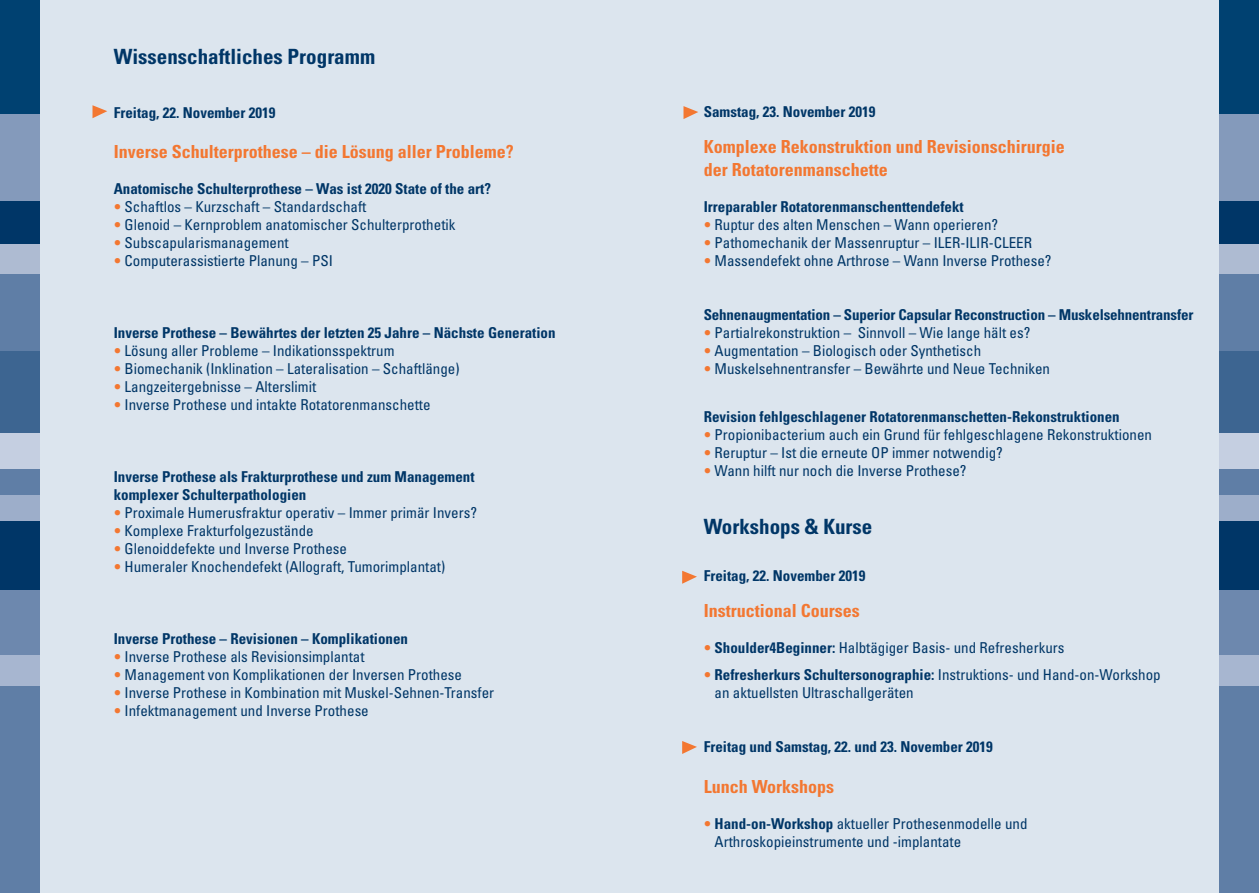
<style>
.page{position:relative;width:1259px;height:893px;background:#fff}
.page>*{position:absolute;margin:0;border:0;box-sizing:border-box;transform-origin:0 0}
.t1{font:700 condensed 21px "Univers";color:#003667}
.t2{font:700 condensed 18px/22.5px "Univers";color:#f37731}
.t3{font:condensed 15px/18px "Univers";color:#003667}
.t4{font:700 condensed 15px/18px "Univers";color:#003667}
.s1{font-family:"Centennial";font-stretch:normal;color:#f37731}
.s2{font-weight:700}
</style>
<div class="page">
<div style="left:0;top:0;width:629px;height:893px;background:#dce5ee"></div>
<div style="left:0;top:0;width:40px;height:114px;background:#004171"></div>
<div style="left:0;top:114px;width:40px;height:87px;background:#849abb"></div>
<div style="left:0;top:201px;width:40px;height:43px;background:#003667"></div>
<div style="left:0;top:274px;width:40px;height:77px;background:#5f7ea6"></div>
<div style="left:0;top:351px;width:40px;height:82px;background:#3d6591"></div>
<div style="left:0;top:433px;width:40px;height:36px;background:#c5cfe1"></div>
<div style="left:0;top:244px;width:40px;height:30px;background:#aebbd2"></div>
<div style="left:0;top:588px;width:40px;height:69px;background:#6d88ae"></div>
<div style="left:0;top:521px;width:40px;height:69px;background:#003667"></div>
<div style="left:0;top:676px;width:40px;height:217px;background:#5f7ea6"></div>
<div style="left:0;top:655px;width:40px;height:31px;background:#a7b6d0"></div>
<div style="left:0;top:469px;width:40px;height:26px;background:#5f7ea6"></div>
<div style="left:0;top:495px;width:40px;height:26px;background:#9daeca"></div>
<div style="left:629px;top:0;width:630px;height:893px;background:#dce5ee"></div>
<div style="left:1219px;top:0;width:40px;height:114px;background:#004171"></div>
<div style="left:1219px;top:114px;width:40px;height:87px;background:#849abb"></div>
<div style="left:1219px;top:201px;width:40px;height:43px;background:#003667"></div>
<div style="left:1219px;top:274px;width:40px;height:77px;background:#5f7ea6"></div>
<div style="left:1219px;top:351px;width:40px;height:82px;background:#3d6591"></div>
<div style="left:1219px;top:433px;width:40px;height:36px;background:#c5cfe1"></div>
<div style="left:1219px;top:244px;width:40px;height:30px;background:#aebbd2"></div>
<div style="left:1219px;top:588px;width:40px;height:69px;background:#6d88ae"></div>
<div style="left:1219px;top:521px;width:40px;height:69px;background:#003667"></div>
<div style="left:1219px;top:676px;width:40px;height:217px;background:#5f7ea6"></div>
<div style="left:1219px;top:655px;width:40px;height:31px;background:#a7b6d0"></div>
<div style="left:1219px;top:469px;width:40px;height:26px;background:#5f7ea6"></div>
<div style="left:1219px;top:495px;width:40px;height:26px;background:#9daeca"></div>
<svg style="left:92px;top:105px;width:15px;height:13px"></svg>
<svg style="left:683px;top:106px;width:15px;height:13px"></svg>
<svg style="left:682px;top:571px;width:15px;height:13px"></svg>
<svg style="left:682px;top:741px;width:15px;height:13px"></svg>
<h1 class="t1" style="left:114px;top:43px;width:263px">Wissenschaftliches Programm</h1>
<p class="t4" style="left:114px;top:103px;width:163px">Freitag, 22. November 2019</p>
<p class="t2" style="left:114px;top:140px;width:401px">Inverse Schulterprothese – die Lösung aller Probleme?</p>
<p class="t4" style="left:114px;top:180px;width:379px">Anatomische Schulterprothese – Was ist 2020 State of the art?</p>
<p class="t3" style="left:114px;top:197px;width:254px"><span class="s1">•</span> Schaftlos – Kurzschaft – Standardschaft</p>
<p class="t3" style="left:114px;top:215px;width:343px"><span class="s1">•</span> Glenoid – Kernproblem anatomischer Schulterprothetik</p>
<p class="t3" style="left:114px;top:233px;width:176px"><span class="s1">•</span> Subscapularismanagement</p>
<p class="t3" style="left:114px;top:251px;width:221px"><span class="s1">•</span> Computerassistierte Planung – PSI</p>
<p class="t4" style="left:114px;top:324px;width:443px">Inverse Prothese – Bewährtes der letzten 25 Jahre – Nächste Generation</p>
<p class="t3" style="left:114px;top:341px;width:282px"><span class="s1">•</span> Lösung aller Probleme – Indikationsspektrum</p>
<p class="t3" style="left:114px;top:359px;width:347px"><span class="s1">•</span> Biomechanik (Inklination – Lateralisation – Schaftlänge)</p>
<p class="t3" style="left:114px;top:377px;width:204px"><span class="s1">•</span> Langzeitergebnisse – Alterslimit</p>
<p class="t3" style="left:114px;top:395px;width:318px"><span class="s1">•</span> Inverse Prothese und intakte Rotatorenmanschette</p>
<p class="t4" style="left:114px;top:468px;width:362px">Inverse Prothese als Frakturprothese und zum Management komplexer Schulterpathologien</p>
<p class="t3" style="left:114px;top:503px;width:365px"><span class="s1">•</span> Proximale Humerusfraktur operativ – Immer primär Invers?</p>
<p class="t3" style="left:114px;top:521px;width:201px"><span class="s1">•</span> Komplexe Frakturfolgezustände</p>
<p class="t3" style="left:114px;top:539px;width:235px"><span class="s1">•</span> Glenoiddefekte und Inverse Prothese</p>
<p class="t3" style="left:114px;top:557px;width:333px"><span class="s1">•</span> Humeraler Knochendefekt (Allograft, Tumorimplantat)</p>
<p class="t4" style="left:114px;top:630px;width:296px">Inverse Prothese – Revisionen – Komplikationen</p>
<p class="t3" style="left:114px;top:647px;width:252px"><span class="s1">•</span> Inverse Prothese als Revisionsimplantat</p>
<p class="t3" style="left:114px;top:665px;width:350px"><span class="s1">•</span> Management von Komplikationen der Inversen Prothese</p>
<p class="t3" style="left:114px;top:683px;width:382px"><span class="s1">•</span> Inverse Prothese in Kombination mit Muskel-Sehnen-Transfer</p>
<p class="t3" style="left:114px;top:701px;width:256px"><span class="s1">•</span> Infektmanagement und Inverse Prothese</p>
<p class="t4" style="left:703px;top:103px;width:173px">Samstag, 23. November 2019</p>
<p class="t2" style="left:703px;top:136px;width:362px">Komplexe Rekonstruktion und Revisionschirurgie der Rotatorenmanschette</p>
<p class="t4" style="left:703px;top:198px;width:261px">Irreparabler Rotatorenmanschenttendefekt</p>
<p class="t3" style="left:703px;top:215px;width:296px"><span class="s1">•</span> Ruptur des alten Menschen – Wann operieren?</p>
<p class="t3" style="left:703px;top:233px;width:330px"><span class="s1">•</span> Pathomechanik der Massenruptur – ILER-ILIR-CLEER</p>
<p class="t3" style="left:703px;top:251px;width:349px"><span class="s1">•</span> Massendefekt ohne Arthrose – Wann Inverse Prothese?</p>
<p class="t4" style="left:703px;top:306px;width:491px">Sehnenaugmentation – Superior Capsular Reconstruction – Muskelsehnentransfer</p>
<p class="t3" style="left:703px;top:323px;width:328px"><span class="s1">•</span> Partialrekonstruktion – Sinnvoll – Wie lange hält es?</p>
<p class="t3" style="left:703px;top:341px;width:279px"><span class="s1">•</span> Augmentation – Biologisch oder Synthetisch</p>
<p class="t3" style="left:703px;top:359px;width:348px"><span class="s1">•</span> Muskelsehnentransfer – Bewährte und Neue Techniken</p>
<p class="t4" style="left:703px;top:408px;width:417px">Revision fehlgeschlagener Rotatorenmanschetten-Rekonstruktionen</p>
<p class="t3" style="left:703px;top:425px;width:450px"><span class="s1">•</span> Propionibacterium auch ein Grund für fehlgeschlagene Rekonstruktionen</p>
<p class="t3" style="left:703px;top:443px;width:301px"><span class="s1">•</span> Reruptur – Ist die erneute OP immer notwendig?</p>
<p class="t3" style="left:703px;top:461px;width:264px"><span class="s1">•</span> Wann hilft nur noch die Inverse Prothese?</p>
<h1 class="t1" style="left:703px;top:514px;width:170px">Workshops &amp; Kurse</h1>
<p class="t4" style="left:703px;top:567px;width:163px">Freitag, 22. November 2019</p>
<p class="t2" style="left:703px;top:599px;width:157px">Instructional Courses</p>
<p class="t3" style="left:703px;top:639px;width:362px"><span class="s1">•</span> <span class="s2">Shoulder4Beginner:</span> Halbtägiger Basis- und Refresherkurs</p>
<p class="t3" style="left:714px;top:666px;width:448px;text-indent:-11px"><span class="s1">•</span> <span class="s2">Refresherkurs Schultersonographie:</span> Instruktions- und Hand-on-Workshop an aktuellsten Ultraschallgeräten</p>
<p class="t4" style="left:703px;top:738px;width:291px">Freitag und Samstag, 22. und 23. November 2019</p>
<p class="t2" style="left:703px;top:775px;width:132px">Lunch Workshops</p>
<p class="t3" style="left:714px;top:814px;width:314px;text-indent:-11px"><span class="s1">•</span> <span class="s2">Hand-on-Workshop</span> aktueller Prothesenmodelle und<br>Arthroskopieinstrumente und -implantate</p>
</div>
